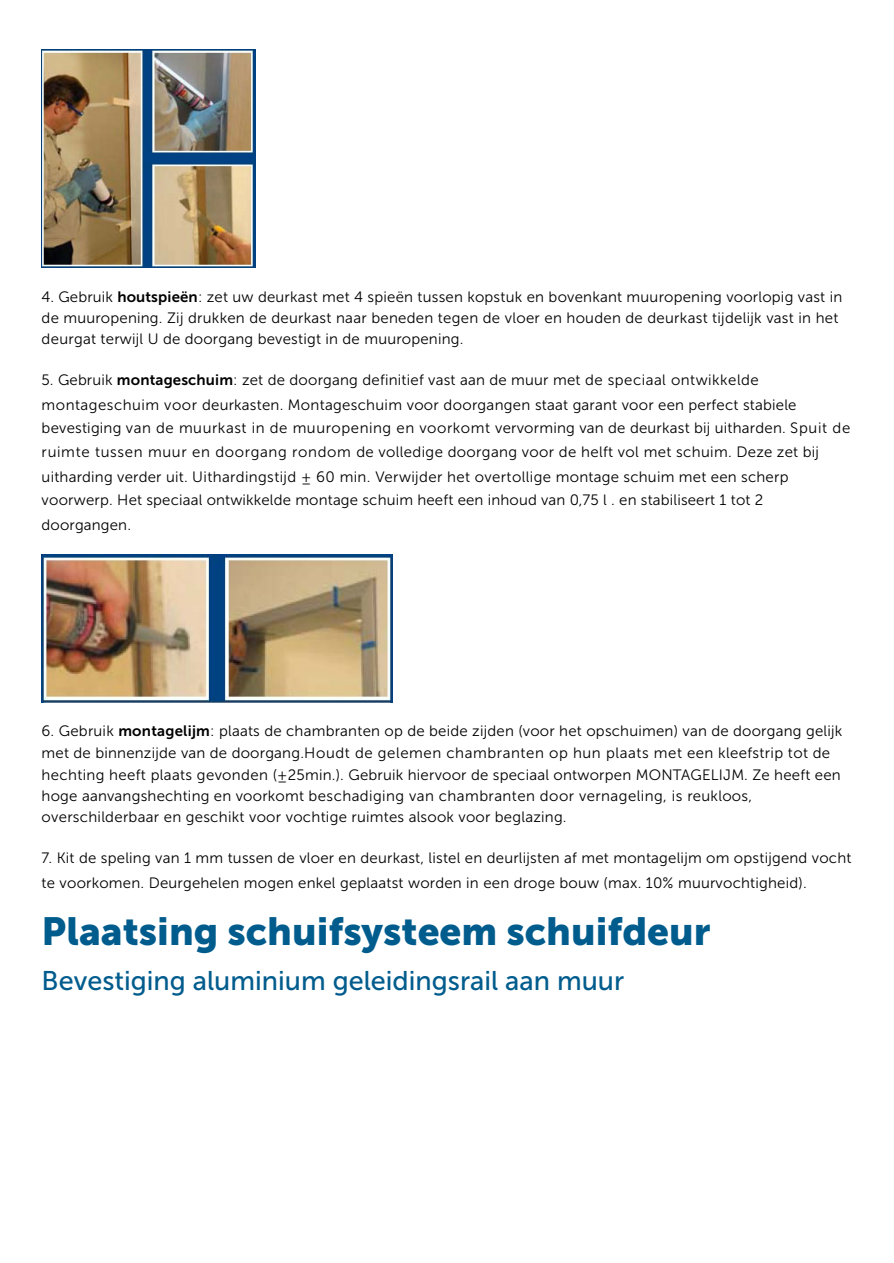
<style>
.page{position:relative;width:894px;height:1263px;background:#fff}
.page>*{position:absolute;margin:0;border:0;box-sizing:border-box;transform-origin:0 0}
.t1{font:39px "Museo Sans 900";color:#005c8d}
.t2{font:27px "Museo Sans 500";color:#005c8d}
.t3{font:15px/24.2px "Museo Sans 300";letter-spacing:.015em;color:#000}
.s1{font-family:"Museo Sans 700"}
</style>
<div class="page">
<img style="left:42px;top:50px;width:213px;height:218px">
<img style="left:42px;top:555px;width:351px;height:147px">
<p class="t3" style="left:42px;top:286px;width:801px;line-height:21.3px">4. Gebruik <span class="s1">houtspieën</span>: zet uw deurkast met 4 spieën tussen kopstuk en bovenkant muuropening voorlopig vast in de muuropening. Zij drukken de deurkast naar beneden tegen de vloer en houden de deurkast tijdelijk vast in het deurgat terwijl U de doorgang bevestigt in de muuropening.</p>
<p class="t3" style="left:42px;top:368px;width:810px">5. Gebruik <span class="s1">montageschuim</span>: zet de doorgang definitief vast aan de muur met de speciaal ontwikkelde montageschuim voor deurkasten. Montageschuim voor doorgangen staat garant voor een perfect stabiele bevestiging van de muurkast in de muuropening en voorkomt vervorming van de deurkast bij uitharden. Spuit de ruimte tussen muur en doorgang rondom de volledige doorgang voor de helft vol met schuim. Deze zet bij uitharding verder uit. Uithardingstijd ± 60 min. Verwijder het overtollige montage schuim met een scherp voorwerp. Het speciaal ontwikkelde montage schuim heeft een inhoud van 0,75 l . en stabiliseert 1 tot 2 doorgangen.</p>
<p class="t3" style="left:42px;top:720px;width:802px;line-height:21.6px">6. Gebruik <span class="s1">montagelijm</span>: plaats de chambranten op de beide zijden (voor het opschuimen) van de doorgang gelijk met de binnenzijde van de doorgang.Houdt de gelemen chambranten op hun plaats met een kleefstrip tot de hechting heeft plaats gevonden (±25min.). Gebruik hiervoor de speciaal ontworpen MONTAGELIJM. Ze heeft een hoge aanvangshechting en voorkomt beschadiging van chambranten door vernageling, is reukloos, overschilderbaar en geschikt voor vochtige ruimtes alsook voor beglazing.</p>
<p class="t3" style="left:42px;top:845px;width:811px;line-height:24.8px">7. Kit de speling van 1 mm tussen de vloer en deurkast, listel en deurlijsten af met montagelijm om opstijgend vocht te voorkomen. Deurgehelen mogen enkel geplaatst worden in een droge bouw (max. 10% muurvochtigheid).</p>
<h1 class="t1" style="left:42px;top:908px;width:670px">Plaatsing schuifsysteem schuifdeur</h1>
<h2 class="t2" style="left:42px;top:965px;width:584px">Bevestiging aluminium geleidingsrail aan muur</h2>
</div>
